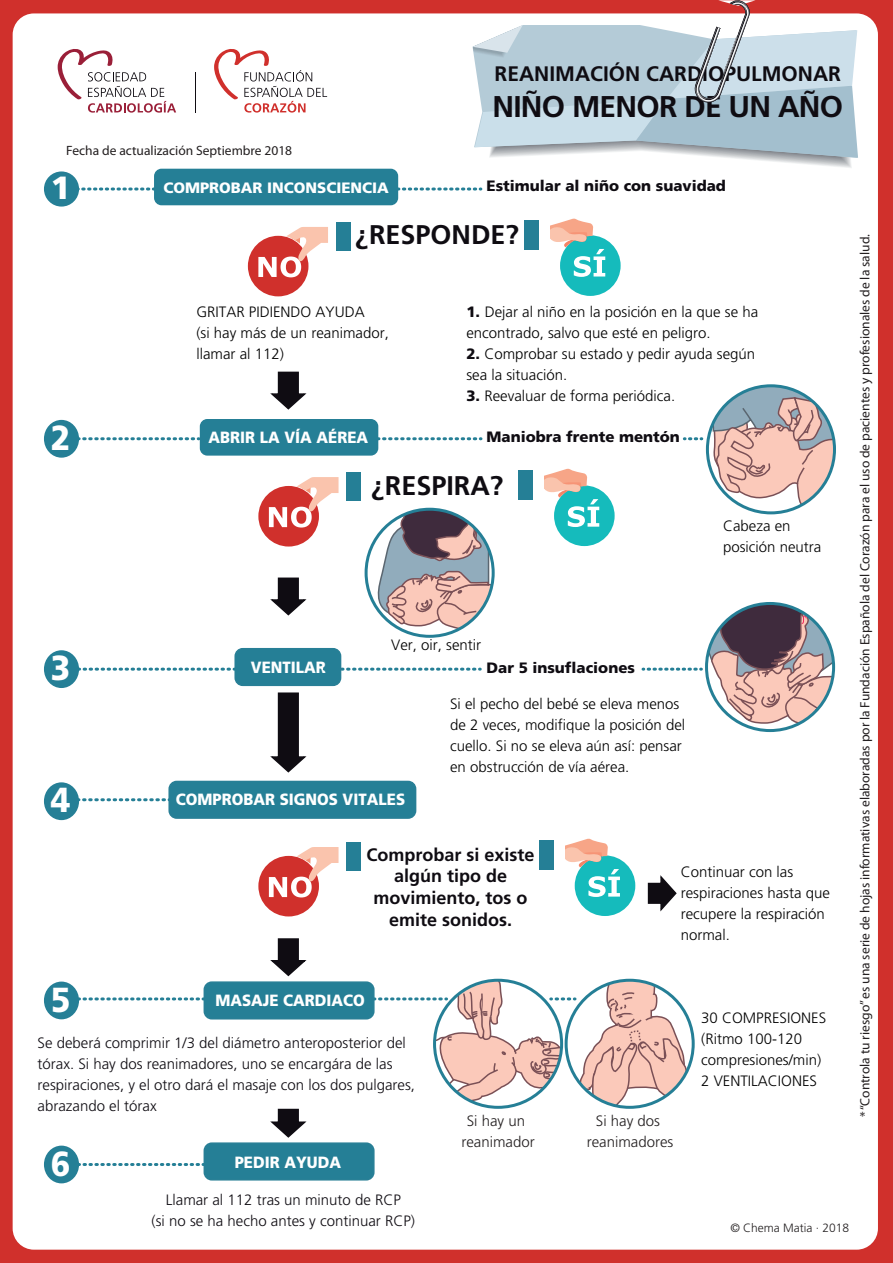
<style>
.page{position:relative;width:893px;height:1263px;background:#d0302c}
.page>*{position:absolute;margin:0;border:0;box-sizing:border-box;transform-origin:0 0}
.t1{font:900 34.8px "Frutiger";color:#fff;scale:.92 1}
.t2{font:900 32.1px "Frutiger";color:#fff}
.t3{font:700 30px "Frutiger";letter-spacing:-.025em;color:#0f0c12}
.t4{font:700 27px "Frutiger";color:#0f0c12}
.t5{font:700 21px "Frutiger";color:#0f0c12}
.t6{font:700 18px/21.6px "Frutiger";color:#0f0c12;text-align:center}
.t7{font:900 16.2px "Frutiger";color:#fff;scale:.92 1}
.t8{font:300 15px/21px "Frutiger";color:#000}
.t9{font:300 15px/21px "Frutiger";color:#0f0c12}
.t10{font:900 15px "Frutiger";color:#0f0c12}
.t11{font:300 15px/21px "Frutiger";color:#231f20;text-align:center}
.t12{font:900 15px "Frutiger";color:#fff}
.t13{font:13.5px "Myriad Pro";color:#231f20}
.t14{font:300 12px "Frutiger";color:#231f20}
.s1{font-weight:900;color:#0f0c12}
</style>
<div class="page">
<div style="left:13px;top:13px;width:865px;height:1237px;background:#fff;border-radius:21px"></div>
<svg style="left:214px;top:49px;width:113px;height:64px"></svg>
<hr style="left:195px;top:72px;width:1px;height:41px;background:#0f0c12">
<svg style="left:58px;top:49px;width:118px;height:64px"></svg>
<svg style="left:472px;top:0;width:386px;height:160px"></svg>
<div style="left:45px;top:173px;width:33px;height:32px;background:#257f96;border-radius:50%"></div>
<div style="left:44px;top:171px;width:35px;height:36px;border:3px solid #257f96;border-radius:50%"></div>
<div style="left:45px;top:421px;width:33px;height:35px;background:#257f96;border-radius:50%"></div>
<div style="left:44px;top:420px;width:35px;height:38px;border:3px solid #257f96;border-radius:50%"></div>
<div style="left:248px;top:236px;width:60px;height:60px;background:#d0302c;border-radius:50%"></div>
<div style="left:336px;top:222px;width:15px;height:28px;background:#257f96"></div>
<svg style="left:258px;top:227px;width:70px;height:50px"></svg>
<div style="left:560px;top:235px;width:61px;height:61px;background:#15bbbc;border-radius:50%"></div>
<svg style="left:550px;top:218px;width:55px;height:59px"></svg>
<div style="left:524px;top:221px;width:14px;height:29px;background:#257f96"></div>
<div style="left:258px;top:486px;width:61px;height:60px;background:#d0302c;border-radius:50%"></div>
<div style="left:346px;top:472px;width:15px;height:29px;background:#257f96"></div>
<svg style="left:269px;top:477px;width:70px;height:50px"></svg>
<div style="left:554px;top:485px;width:61px;height:61px;background:#15bbbc;border-radius:50%"></div>
<svg style="left:544px;top:468px;width:55px;height:59px"></svg>
<div style="left:518px;top:471px;width:14px;height:29px;background:#257f96"></div>
<div style="left:258px;top:856px;width:61px;height:60px;background:#d0302c;border-radius:50%"></div>
<div style="left:346px;top:842px;width:15px;height:28px;background:#257f96"></div>
<svg style="left:269px;top:847px;width:70px;height:50px"></svg>
<div style="left:575px;top:855px;width:60px;height:61px;background:#15bbbc;border-radius:50%"></div>
<svg style="left:565px;top:838px;width:55px;height:59px"></svg>
<div style="left:539px;top:841px;width:14px;height:29px;background:#257f96"></div>
<div style="left:45px;top:784px;width:33px;height:35px;background:#257f96;border-radius:50%"></div>
<div style="left:44px;top:782px;width:35px;height:38px;border:3px solid #257f96;border-radius:50%"></div>
<div style="left:45px;top:983px;width:33px;height:35px;background:#257f96;border-radius:50%"></div>
<div style="left:44px;top:981px;width:35px;height:38px;border:3px solid #257f96;border-radius:50%"></div>
<div style="left:45px;top:1147px;width:33px;height:35px;background:#257f96;border-radius:50%"></div>
<div style="left:44px;top:1145px;width:35px;height:38px;border:3px solid #257f96;border-radius:50%"></div>
<svg style="left:270px;top:371px;width:37px;height:39px"></svg>
<svg style="left:270px;top:577px;width:37px;height:39px"></svg>
<svg style="left:270px;top:692px;width:37px;height:81px"></svg>
<div style="left:45px;top:652px;width:33px;height:34px;background:#257f96;border-radius:50%"></div>
<div style="left:44px;top:650px;width:35px;height:38px;border:3px solid #257f96;border-radius:50%"></div>
<div style="left:200px;top:419px;width:178px;height:37px;background:#257f96;border-radius:8px"></div>
<div style="left:235px;top:649px;width:106px;height:36px;background:#257f96;border-radius:8px"></div>
<div style="left:234px;top:648px;width:107px;height:38px;border:2px solid #287f96;border-radius:8px"></div>
<div style="left:169px;top:781px;width:247px;height:37px;background:#257f96;border-radius:8px"></div>
<div style="left:168px;top:781px;width:248px;height:38px;border:2px solid #287f96;border-radius:8px"></div>
<svg style="left:270px;top:938px;width:37px;height:39px"></svg>
<svg style="left:647px;top:875px;width:30px;height:37px"></svg>
<svg style="left:270px;top:1108px;width:37px;height:30px"></svg>
<div style="left:204px;top:982px;width:170px;height:37px;background:#257f96;border-radius:8px"></div>
<div style="left:204px;top:981px;width:171px;height:38px;border:2px solid #287f96;border-radius:8px"></div>
<div style="left:204px;top:1143px;width:170px;height:37px;background:#257f96;border-radius:8px"></div>
<div style="left:204px;top:1142px;width:171px;height:38px;border:2px solid #287f96;border-radius:8px"></div>
<div style="left:154px;top:169px;width:244px;height:36px;background:#257f96;border-radius:8px"></div>
<svg style="left:78px;top:188px;width:76px;height:3px"></svg>
<svg style="left:398px;top:188px;width:83px;height:3px"></svg>
<svg style="left:78px;top:437px;width:121px;height:3px"></svg>
<svg style="left:378px;top:437px;width:103px;height:3px"></svg>
<svg style="left:684px;top:437px;width:18px;height:3px"></svg>
<svg style="left:79px;top:668px;width:156px;height:3px"></svg>
<svg style="left:338px;top:668px;width:142px;height:3px"></svg>
<svg style="left:78px;top:798px;width:92px;height:3px"></svg>
<svg style="left:79px;top:997px;width:125px;height:3px"></svg>
<svg style="left:79px;top:1163px;width:125px;height:3px"></svg>
<svg style="left:708px;top:387px;width:126px;height:126px"></svg>
<div style="left:706px;top:384px;width:130px;height:130px;border:3px solid #257f96;border-radius:50%"></div>
<svg style="left:372px;top:509px;width:121px;height:121px"></svg>
<div style="left:365px;top:508px;width:130px;height:130px;border:3px solid #257f96;border-radius:50%"></div>
<svg style="left:643px;top:603px;width:191px;height:125px"></svg>
<div style="left:705px;top:602px;width:130px;height:130px;border:3px solid #257f96;border-radius:50%"></div>
<svg style="left:374px;top:980px;width:319px;height:127px"></svg>
<div style="left:433px;top:979px;width:130px;height:130px;border:3px solid #257f96;border-radius:50%"></div>
<h3 class="t5" style="left:495px;top:61px;width:348px">REANIMACIÓN CARDIOPULMONAR</h3>
<h3 class="t3" style="left:492px;top:89px;width:352px">NIÑO MENOR DE UN AÑO</h3>
<p class="t13" style="left:66px;top:142px;width:227px">Fecha de actualización Septiembre 2018</p>
<h2 class="t2" style="left:51px;top:169px;width:21px">1</h2>
<p class="t10" style="left:487px;top:177px;width:241px">Estimular al niño con suavidad</p>
<p class="t12" style="left:163px;top:178px;width:227px">COMPROBAR INCONSCIENCIA</p>
<h3 class="t4" style="left:356px;top:219px;width:165px">¿RESPONDE?</h3>
<h1 class="t1" style="left:51px;top:417px;width:23px">2</h1>
<p class="t8" style="left:196px;top:302px;width:194px">GRITAR PIDIENDO AYUDA<br>(si hay más de un reanimador, llamar al 112)</p>
<p class="t7" style="left:209px;top:427px;width:175px">ABRIR LA VÍA AÉREA</p>
<p class="t8" style="left:466px;top:302px;width:293px"><span class="s1">1.</span> Dejar al niño en la posición en la que se ha encontrado, salvo que esté en peligro.</p>
<p class="t8" style="left:466px;top:344px;width:290px"><span class="s1">2.</span> Comprobar su estado y pedir ayuda según sea la situación.</p>
<p class="t8" style="left:466px;top:386px;width:210px"><span class="s1">3.</span> Reevaluar de forma periódica.</p>
<p class="t10" style="left:487px;top:427px;width:195px">Maniobra frente mentón</p>
<h3 class="t4" style="left:371px;top:470px;width:134px">¿RESPIRA?</h3>
<p class="t8" style="left:391px;top:635px;width:92px">Ver, oir, sentir</p>
<p class="t8" style="left:723px;top:516px;width:100px">Cabeza en posición neutra</p>
<h1 class="t1" style="left:51px;top:647px;width:23px">3</h1>
<p class="t10" style="left:487px;top:658px;width:150px">Dar 5 insuflaciones</p>
<p class="t7" style="left:251px;top:657px;width:83px">VENTILAR</p>
<h1 class="t1" style="left:51px;top:779px;width:23px">4</h1>
<p class="t7" style="left:176px;top:790px;width:251px">COMPROBAR SIGNOS VITALES</p>
<p class="t8" style="left:450px;top:693px;width:237px">Si el pecho del bebé se eleva menos de 2 veces, modifique la posición del cuello. Si no se eleva aún así: pensar en obstrucción de vía aérea.</p>
<p class="t6" style="left:367px;top:844px;width:170px">Comprobar si existe algún tipo de movimiento, tos o emite sonidos.</p>
<p class="t8" style="left:681px;top:861px;width:151px">Continuar con las respiraciones hasta que recupere la respiración normal.</p>
<h1 class="t1" style="left:51px;top:978px;width:23px">5</h1>
<p class="t9" style="left:38px;top:1032px;width:379px">Se deberá comprimir 1/3 del diámetro anteroposterior del tórax. Si hay dos reanimadores, uno se encargára de las respiraciones, y el otro dará el masaje con los dos pulgares, abrazando el tórax</p>
<h1 class="t1" style="left:51px;top:1142px;width:23px">6</h1>
<p class="t9" style="left:152px;top:1189px;width:265px;text-align:center">Llamar al 112 tras un minuto de RCP<br>(si no se ha hecho antes y continuar RCP)</p>
<p class="t7" style="left:215px;top:990px;width:164px">MASAJE CARDIACO</p>
<p class="t7" style="left:235px;top:1153px;width:117px">PEDIR AYUDA</p>
<p class="t11" style="left:461px;top:1111px;width:75px">Si hay un reanimador</p>
<p class="t11" style="left:587px;top:1111px;width:88px">Si hay dos reanimadores</p>
<p class="t8" style="left:701px;top:1007px;width:127px">30 COMPRESIONES (Ritmo 100-120 compresiones/min)<br>2 VENTILACIONES</p>
<p class="t14" style="left:730px;top:1221px;width:120px">© Chema Matia · 2018</p>
<p class="t13" style="left:856px;top:1117px;width:885px;rotate:-90deg">* “Controla tu riesgo” es una serie de hojas informativas elaboradas por la Fundación Española del Corazón para el uso de pacientes y profesionales de la salud.</p>
</div>
